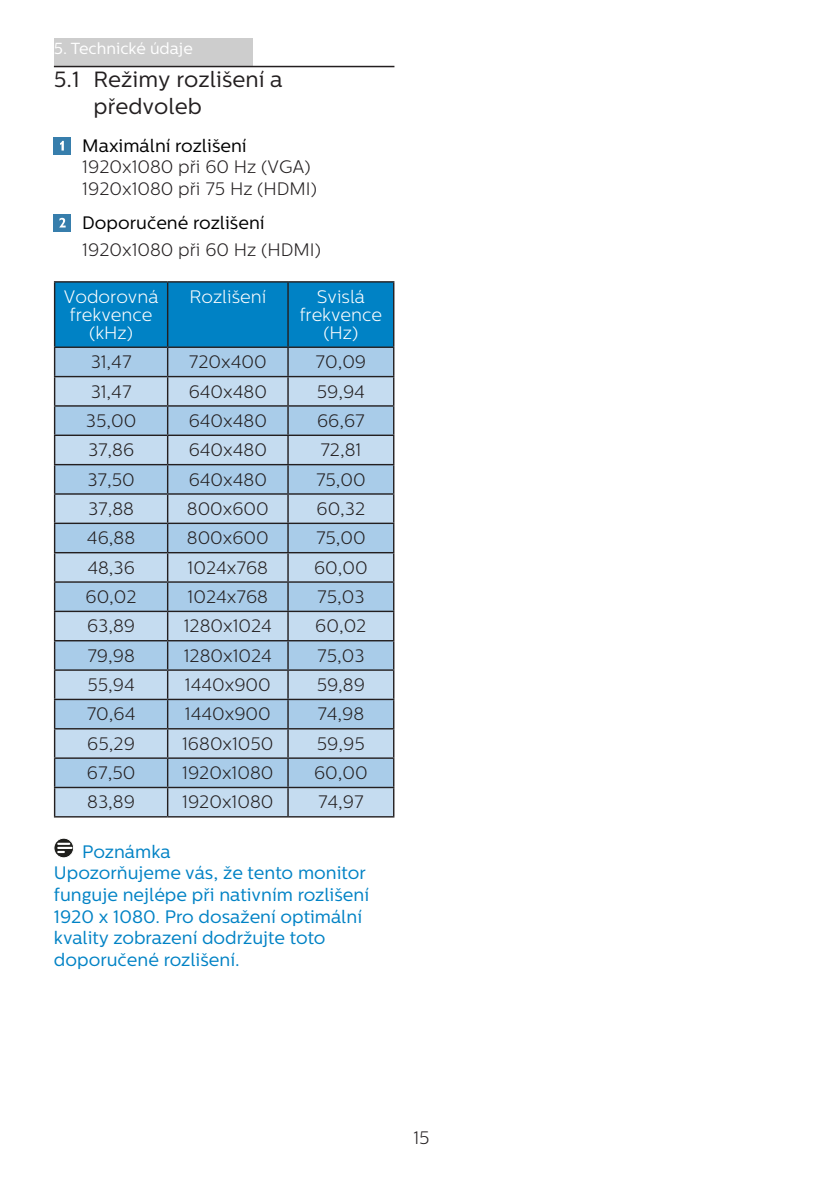
<style>
.page{position:relative;width:840px;height:1191px;background:#fff}
.page>*{position:absolute;margin:0;border:0;box-sizing:border-box;transform-origin:0 0}
.t1{font:22px/26.4px "Centrale Sans";color:#231f20}
.t2{font:300 18px "Centrale Sans";color:#231f20}
.Note_body{font:18px/21.6px "Centrale Sans";color:#0082c5}
.t3{font:300 18px/18px "Centrale Sans";color:#fff;text-align:center}
.Heading_4{font:18px "Centrale Sans";color:#000}
.Heading_4-2{font:18px "Centrale Sans";color:#0082c5}
.t4{font:16px "Centrale Sans";color:#fff}
</style>
<div class="page">
<div style="left:54px;top:38px;width:198px;height:29px;background:#cdcdcd"></div>
<hr style="left:54px;top:66px;width:340px;height:1px;background:#231f20">
<div style="left:54px;top:137px;width:17px;height:17px;background:#377eac"></div>
<svg style="left:60px;top:141px;width:4px;height:9px"></svg>
<div style="left:54px;top:214px;width:17px;height:17px;background:#377eac"></div>
<svg style="left:59px;top:218px;width:7px;height:9px"></svg>
<hr style="left:54px;top:281px;width:113px;height:1px;background:#231f20">
<hr style="left:167px;top:281px;width:121px;height:1px;background:#231f20">
<hr style="left:288px;top:281px;width:106px;height:1px;background:#231f20">
<svg style="left:54px;top:282px;width:340px;height:534px;background:#98bfdb"></svg>
<hr style="left:54px;top:816px;width:113px;height:1px;background:#231f20">
<hr style="left:167px;top:816px;width:121px;height:1px;background:#231f20">
<hr style="left:288px;top:816px;width:106px;height:1px;background:#231f20">
<svg style="left:54px;top:838px;width:20px;height:19px"></svg>
<div style="left:54px;top:838px;width:20px;height:19px;border:1px solid #fff;border-radius:50%"></div>
<svg style="left:58px;top:842px;width:13px;height:11px"></svg>
<p class="t4" style="left:54px;top:39px;width:140px">5. Technické údaje</p>
<p class="t1" style="left:94px;top:66px;width:190px;text-indent:-40px">5.1 Režimy rozlišení a předvoleb</p>
<p class="Heading_4" style="left:82px;top:135px;width:166px">Maximální rozlišení</p>
<p class="t2" style="left:82px;top:157px;width:230px">1920x1080 při 60 Hz (VGA)</p>
<p class="t2" style="left:82px;top:179px;width:236px">1920x1080 při 75 Hz (HDMI)</p>
<p class="Heading_4" style="left:82px;top:212px;width:184px">Doporučené rozlišení</p>
<p class="t2" style="left:82px;top:239px;width:240px">1920x1080 při 60 Hz (HDMI)</p>
<p class="t3" style="left:64px;top:288px;width:96px">Vodorovná frekvence (kHz)</p>
<p class="t3" style="left:189px;top:288px;width:78px">Rozlišení</p>
<p class="t3" style="left:299px;top:288px;width:84px">Svislá frekvence (Hz)</p>
<p class="t2" style="left:91px;top:352px;width:42px">31,47</p>
<p class="t2" style="left:189px;top:352px;width:79px">720x400</p>
<p class="t2" style="left:315px;top:352px;width:52px">70,09</p>
<p class="t2" style="left:91px;top:381px;width:42px">31,47</p>
<p class="t2" style="left:188px;top:381px;width:80px">640x480</p>
<p class="t2" style="left:316px;top:381px;width:50px">59,94</p>
<p class="t2" style="left:86px;top:410px;width:52px">35,00</p>
<p class="t2" style="left:188px;top:410px;width:80px">640x480</p>
<p class="t2" style="left:317px;top:410px;width:49px">66,67</p>
<p class="t2" style="left:88px;top:440px;width:48px">37,86</p>
<p class="t2" style="left:188px;top:440px;width:80px">640x480</p>
<p class="t2" style="left:320px;top:440px;width:42px">72,81</p>
<p class="t2" style="left:87px;top:469px;width:49px">37,50</p>
<p class="t2" style="left:188px;top:469px;width:80px">640x480</p>
<p class="t2" style="left:316px;top:469px;width:51px">75,00</p>
<p class="t2" style="left:88px;top:498px;width:47px">37,88</p>
<p class="t2" style="left:187px;top:498px;width:83px">800x600</p>
<p class="t2" style="left:316px;top:498px;width:50px">60,32</p>
<p class="t2" style="left:87px;top:528px;width:50px">46,88</p>
<p class="t2" style="left:187px;top:528px;width:83px">800x600</p>
<p class="t2" style="left:316px;top:528px;width:51px">75,00</p>
<p class="t2" style="left:87px;top:557px;width:49px">48,36</p>
<p class="t2" style="left:187px;top:557px;width:82px">1024x768</p>
<p class="t2" style="left:314px;top:557px;width:55px">60,00</p>
<p class="t2" style="left:85px;top:586px;width:53px">60,02</p>
<p class="t2" style="left:187px;top:586px;width:82px">1024x768</p>
<p class="t2" style="left:317px;top:586px;width:49px">75,03</p>
<p class="t2" style="left:87px;top:616px;width:50px">63,89</p>
<p class="t2" style="left:183px;top:616px;width:90px">1280x1024</p>
<p class="t2" style="left:315px;top:616px;width:53px">60,02</p>
<p class="t2" style="left:87px;top:645px;width:49px">79,98</p>
<p class="t2" style="left:183px;top:645px;width:90px">1280x1024</p>
<p class="t2" style="left:317px;top:645px;width:49px">75,03</p>
<p class="t2" style="left:87px;top:674px;width:49px">55,94</p>
<p class="t2" style="left:185px;top:674px;width:87px">1440x900</p>
<p class="t2" style="left:316px;top:674px;width:50px">59,89</p>
<p class="t2" style="left:87px;top:704px;width:50px">70,64</p>
<p class="t2" style="left:185px;top:704px;width:87px">1440x900</p>
<p class="t2" style="left:317px;top:704px;width:48px">74,98</p>
<p class="t2" style="left:87px;top:733px;width:49px">65,29</p>
<p class="t2" style="left:182px;top:733px;width:93px">1680x1050</p>
<p class="t2" style="left:317px;top:733px;width:49px">59,95</p>
<p class="t2" style="left:87px;top:762px;width:50px">67,50</p>
<p class="t2" style="left:182px;top:762px;width:93px">1920x1080</p>
<p class="t2" style="left:314px;top:762px;width:55px">60,00</p>
<p class="t2" style="left:87px;top:792px;width:49px">83,89</p>
<p class="t2" style="left:182px;top:792px;width:93px">1920x1080</p>
<p class="t2" style="left:318px;top:792px;width:47px">74,97</p>
<p class="Heading_4-2" style="left:82px;top:841px;width:90px">Poznámka</p>
<p class="Note_body" style="left:54px;top:862px;width:316px">Upozorňujeme vás, že tento monitor funguje nejlépe při nativním rozlišení 1920 x 1080. Pro dosažení optimální kvality zobrazení dodržujte toto doporučené rozlišení.</p>
<p class="t2" style="left:413px;top:1127px;width:18px">15</p>
</div>
